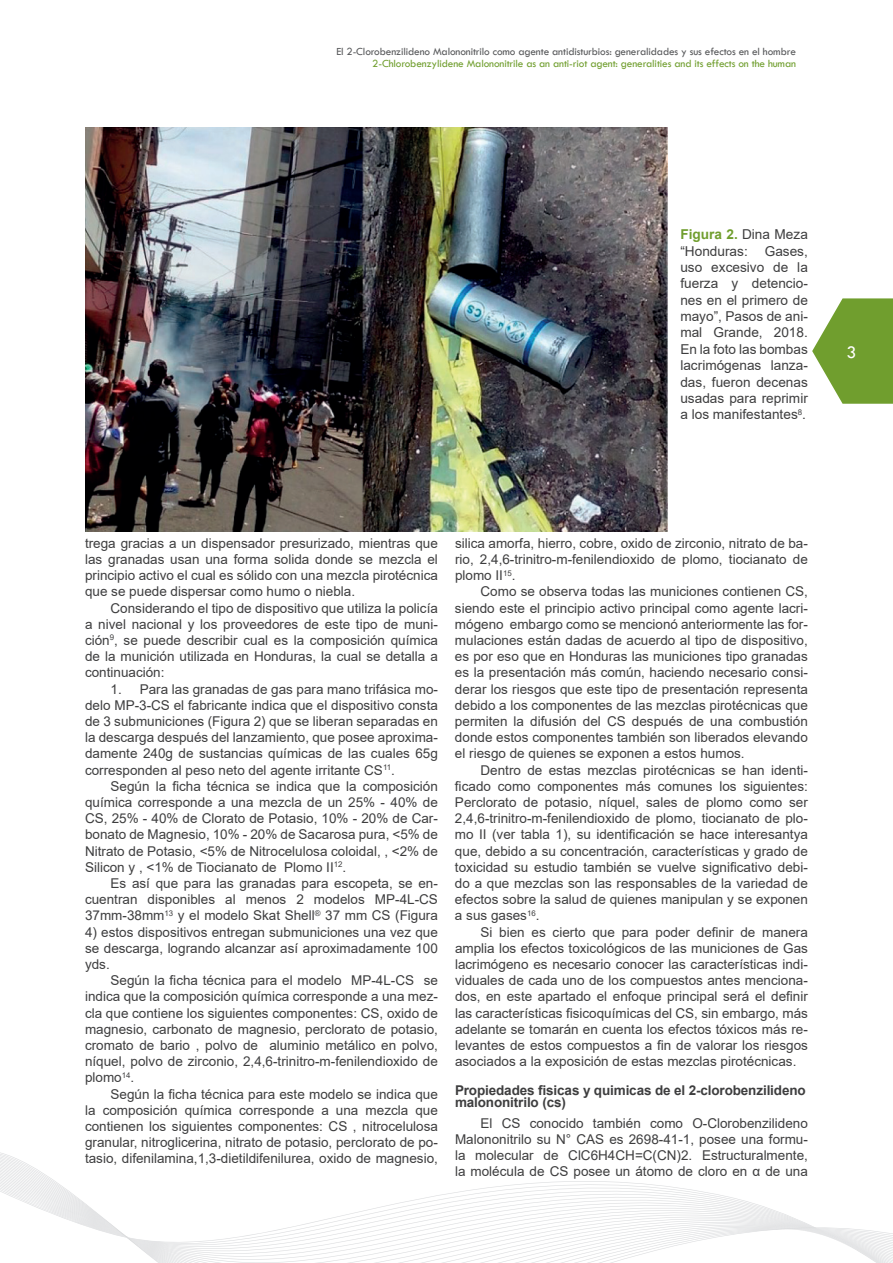
<style>
.page{position:relative;width:893px;height:1263px;background:#fff}
.page>*{position:absolute;margin:0;border:0;box-sizing:border-box;transform-origin:0 0}
.t1{font:18px "Tw Cen";color:#fff}
.t2{font:13.65px/16.4px "Arial";color:#3e3e3f;text-align:justify}
.t3{font:13.5px/16.2px "Arial";color:#3e3e3f;text-align:justify}
.t4{font:700 13.5px/12px "Arial";letter-spacing:-.01em;color:#3e3e3f}
.t5{font:11.25px "Tw Cen";letter-spacing:-.01em;color:#57585a}
.t6{font:11.25px "Tw Cen";letter-spacing:-.01em;color:#709e2e}
.s1{font-weight:700;color:#709e2e}
</style>
<div class="page">
<svg style="left:812px;top:298px;width:81px;height:106px"></svg>
<svg style="left:0;top:1167px;width:893px;height:96px"></svg>
<img style="left:85px;top:128px;width:583px;height:403px">
<p class="t5" style="left:336px;top:45px;width:461px">El 2-Clorobenzilideno Malononitrilo como agente antidisturbios: generalidades y sus efectos en el hombre</p>
<p class="t6" style="left:372px;top:57px;width:425px">2-Chlorobenzylidene Malononitrile as an anti-riot agent: generalities and its effects on the human</p>
<p class="t2" style="left:680px;top:226px;width:129px"><span class="s1">Figura 2.</span> Dina Meza “Honduras: Gases, uso excesivo de la fuerza y detencio&shy;nes en el primero de mayo”, Pasos de ani&shy;mal Grande, 2018.<br>En la foto las bombas lacrimógenas lanza&shy;das, fueron decenas usadas para reprimir a los manifestantes<sup>8</sup>.</p>
<h1 class="t1" style="left:846px;top:341px;width:11px">3</h1>
<p class="t3" style="left:85px;top:535px;width:354px">trega gracias a un dispensador presurizado, mientras que las granadas usan una forma solida donde se mezcla el principio activo el cual es sólido con una mezcla pirotécnica que se puede dispersar como humo o niebla.</p>
<p class="t3" style="left:85px;top:600px;width:354px;text-indent:26px">Considerando el tipo de dispositivo que utiliza la policía a nivel nacional y los proveedores de este tipo de muni&shy;ción<sup>9</sup>, se puede describir cual es la composición química de la munición utilizada en Honduras, la cual se detalla a continuación:</p>
<p class="t3" style="left:85px;top:681px;width:354px;text-indent:26px">1. Para las granadas de gas para mano trifásica mo&shy;delo MP-3-CS el fabricante indica que el dispositivo consta de 3 submuniciones (Figura 2) que se liberan separadas en la descarga después del lanzamiento, que posee aproxima&shy;damente 240g de sustancias químicas de las cuales 65g corresponden al peso neto del agente irritante CS<sup>11</sup>.</p>
<p class="t3" style="left:85px;top:778px;width:354px;text-indent:26px">Según la ficha técnica se indica que la composición química corresponde a una mezcla de un 25% - 40% de CS, 25% - 40% de Clorato de Potasio, 10% - 20% de Car&shy;bonato de Magnesio, 10% - 20% de Sacarosa pura, &lt;5% de Nitrato de Potasio, &lt;5% de Nitrocelulosa coloidal, , &lt;2% de Silicon y , &lt;1% de Tiocianato de Plomo II<sup>12</sup>.</p>
<p class="t3" style="left:85px;top:875px;width:354px;text-indent:26px">Es así que para las granadas para escopeta, se en&shy;cuentran disponibles al menos 2 modelos MP-4L-CS 37mm-38mm<sup>13</sup> y el modelo Skat Shell<sup>®</sup> 37 mm CS (Figura</p>
<p class="t3" style="left:85px;top:924px;width:354px">4) estos dispositivos entregan submuniciones una vez que se descarga, logrando alcanzar así aproximadamente 100 yds.</p>
<p class="t3" style="left:85px;top:972px;width:354px;text-indent:26px">Según la ficha técnica para el modelo MP-4L-CS se indica que la composición química corresponde a una mez&shy;cla que contiene los siguientes componentes: CS, oxido de magnesio, carbonato de magnesio, perclorato de potasio, cromato de bario , polvo de aluminio metálico en polvo, níquel, polvo de zirconio, 2,4,6-trinitro-m-fenilendioxido de plomo<sup>14</sup>.</p>
<p class="t3" style="left:85px;top:1086px;width:354px;text-indent:26px">Según la ficha técnica para este modelo se indica que la composición química corresponde a una mezcla que contienen los siguientes componentes: CS , nitrocelulosa granular, nitroglicerina, nitrato de potasio, perclorato de po&shy;tasio, difenilamina,1,3-dietildifenilurea, oxido de magnesio,</p>
<p class="t3" style="left:455px;top:535px;width:354px">silica amorfa, hierro, cobre, oxido de zirconio, nitrato de ba&shy;rio, 2,4,6-trinitro-m-fenilendioxido de plomo, tiocianato de plomo II<sup>15</sup>.</p>
<p class="t3" style="left:455px;top:583px;width:354px;text-indent:26px">Como se observa todas las municiones contienen CS, siendo este el principio activo principal como agente lacri&shy;mógeno embargo como se mencionó anteriormente las for&shy;mulaciones están dadas de acuerdo al tipo de dispositivo, es por eso que en Honduras las municiones tipo granadas es la presentación más común, haciendo necesario consi&shy;derar los riesgos que este tipo de presentación representa debido a los componentes de las mezclas pirotécnicas que permiten la difusión del CS después de una combustión donde estos componentes también son liberados elevando el riesgo de quienes se exponen a estos humos.</p>
<p class="t3" style="left:455px;top:762px;width:354px;text-indent:26px">Dentro de estas mezclas pirotécnicas se han identi&shy;ficado como componentes más comunes los siguientes:<br>Perclorato de potasio, níquel, sales de plomo como ser 2,4,6-trinitro-m-fenilendioxido de plomo, tiocianato de plo&shy;mo II (ver tabla 1), su identificación se hace interesantya que, debido a su concentración, características y grado de toxicidad su estudio también se vuelve significativo debi&shy;do a que mezclas son las responsables de la variedad de efectos sobre la salud de quienes manipulan y se exponen a sus gases<sup>16</sup>.</p>
<p class="t3" style="left:455px;top:924px;width:354px;text-indent:26px">Si bien es cierto que para poder definir de manera amplia los efectos toxicológicos de las municiones de Gas lacrimógeno es necesario conocer las características indi&shy;viduales de cada uno de los compuestos antes menciona&shy;dos, en este apartado el enfoque principal será el definir las características fisicoquímicas del CS, sin embargo, más adelante se tomarán en cuenta los efectos tóxicos más re&shy;levantes de estos compuestos a fin de valorar los riesgos asociados a la exposición de estas mezclas pirotécnicas.</p>
<p class="t4" style="left:455px;top:1085px;width:352px">Propiedades fisicas y quimicas de el 2-clorobenzilideno malononitrilo (cs)</p>
<p class="t3" style="left:455px;top:1115px;width:354px;text-indent:26px">El CS conocido también como O-Clorobenzilideno Malononitrilo su N° CAS es 2698-41-1, posee una formu&shy;la molecular de ClC6H4CH=C(CN)2. Estructuralmente, la molécula de CS posee un átomo de cloro en α de una</p>
</div>
